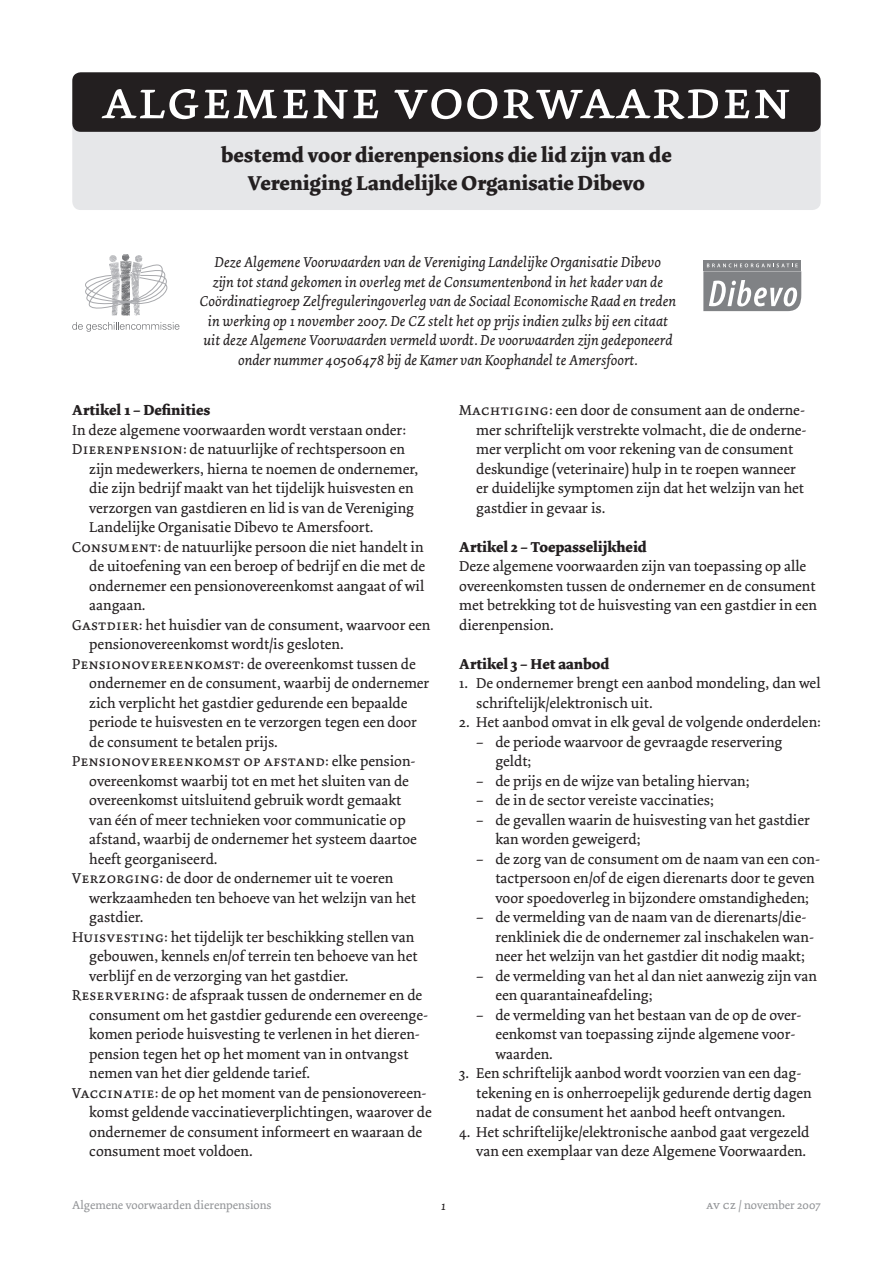
<style>
.page{position:relative;width:893px;height:1263px;background:#fff}
.page>*{position:absolute;margin:0;border:0;box-sizing:border-box;transform-origin:0 0}
.t1{font:57px "Dolly Small Caps";color:#fff}
.t2{font:700 21px "Dolly";color:#231f20}
.broodtekst{font:15px/19.5px "Dolly";color:#231f20}
.opsomming_2{font:15px/19.5px "Dolly";color:#231f20}
.broodtekst-2{font:italic 15px/19.5px "Dolly";color:#231f20;text-align:center}
.opsomming_1{font:15px/19.5px "Dolly";color:#231f20}
.kopje{font:700 15px "Dolly";color:#231f20}
.t3{font:italic 13.5px "Dolly";color:#231f20}
.t4{font:12px "Dolly";color:#939598}
.s1{font-family:"Dolly Small Caps"}
</style>
<div class="page">
<div style="left:72px;top:106px;width:749px;height:104px;background:#e6e7e9;border-radius:9px"></div>
<div style="left:72px;top:72px;width:749px;height:60px;background:#231f20;border-radius:9px"></div>
<div style="left:703px;top:260px;width:98px;height:10px;background:#808285"></div>
<svg style="left:703px;top:264px;width:98px;height:47px"></svg>
<svg style="left:85px;top:254px;width:82px;height:61px"></svg>
<svg style="left:72px;top:322px;width:107px;height:10px"></svg>
<p class="t1" style="left:101px;top:66px;width:692px">algemene voorwaarden</p>
<p class="t2" style="left:221px;top:142px;width:452px">bestemd voor dierenpensions die lid zijn van de</p>
<p class="t2" style="left:248px;top:170px;width:399px">Vereniging Landelijke Organisatie Dibevo</p>
<p class="broodtekst-2" style="left:200px;top:253px;width:478px">Deze Algemene Voorwaarden van de Vereniging Landelijke Organisatie Dibevo<br>zijn tot stand gekomen in overleg met de Consumentenbond in het kader van de Coördinatiegroep Zelfreguleringoverleg van de Sociaal Economische Raad en treden in werking op 1 november 2007. De CZ stelt het op prijs indien zulks bij een citaat uit deze Algemene Voorwaarden vermeld wordt. De voorwaarden zijn gedeponeerd onder nummer 40506478 bij de Kamer van Koophandel te Amersfoort.</p>
<p class="kopje" style="left:72px;top:401px;width:139px">Artikel 1 – Definities</p>
<p class="broodtekst" style="left:72px;top:420px;width:335px">In deze algemene voorwaarden wordt verstaan onder:</p>
<p class="broodtekst" style="left:89px;top:440px;width:330px;text-indent:-17px"><span class="s1">Dierenpension:</span> de natuurlijke of rechtspersoon en zijn medewerkers, hierna te noemen de ondernemer, die zijn bedrijf maakt van het tijdelijk huisvesten en verzorgen van gastdieren en lid is van de Vereniging Landelijke Organisatie Dibevo te Amersfoort.</p>
<p class="broodtekst" style="left:89px;top:537px;width:337px;text-align:justify;text-indent:-17px"><span class="s1">Consument:</span> de natuurlijke persoon die niet handelt in de uitoefening van een beroep of bedrijf en die met de ondernemer een pensionovereenkomst aangaat of wil aangaan.</p>
<p class="broodtekst" style="left:89px;top:615px;width:343px;text-indent:-17px"><span class="s1">Gastdier:</span> het huisdier van de consument, waarvoor een pensionovereenkomst wordt/is gesloten.</p>
<p class="broodtekst" style="left:89px;top:654px;width:342px;text-indent:-17px"><span class="s1">Pensionovereenkomst:</span> de overeenkomst tussen de ondernemer en de consument, waarbij de ondernemer zich verplicht het gastdier gedurende een bepaalde periode te huisvesten en te verzorgen tegen een door de consument te betalen prijs.</p>
<p class="broodtekst" style="left:89px;top:752px;width:329px;text-indent:-17px"><span class="s1">Pensionovereenkomst op afstand:</span> elke pension&shy;overeenkomst waarbij tot en met het sluiten van de overeenkomst uitsluitend gebruik wordt gemaakt van één of meer technieken voor communicatie op afstand, waarbij de ondernemer het systeem daartoe heeft georganiseerd.</p>
<p class="broodtekst" style="left:89px;top:869px;width:328px;text-indent:-17px"><span class="s1">Verzorging:</span> de door de ondernemer uit te voeren werkzaamheden ten behoeve van het welzijn van het gastdier.</p>
<p class="broodtekst" style="left:89px;top:927px;width:330px;text-indent:-17px"><span class="s1">Huisvesting:</span> het tijdelijk ter beschikking stellen van gebouwen, kennels en/of terrein ten behoeve van het verblijf en de verzorging van het gastdier.</p>
<p class="broodtekst" style="left:89px;top:986px;width:340px;text-indent:-17px"><span class="s1">Reservering:</span> de afspraak tussen de ondernemer en de consument om het gastdier gedurende een overeenge&shy;komen periode huisvesting te verlenen in het dieren&shy;pension tegen het op het moment van in ontvangst nemen van het dier geldende tarief.</p>
<p class="broodtekst" style="left:89px;top:1083px;width:344px;text-indent:-17px"><span class="s1">Vaccinatie:</span> de op het moment van de pensionovereen&shy;komst geldende vaccinatieverplichtingen, waarover de ondernemer de consument informeert en waaraan de consument moet voldoen.</p>
<p class="broodtekst" style="left:476px;top:401px;width:332px;text-indent:-17px"><span class="s1">Machtiging:</span> een door de consument aan de onderne&shy;mer schriftelijk verstrekte volmacht, die de onderne&shy;mer verplicht om voor rekening van de consument deskundige (veterinaire) hulp in te roepen wanneer er duidelijke symptomen zijn dat het welzijn van het gastdier in gevaar is.</p>
<p class="kopje" style="left:459px;top:538px;width:189px">Artikel 2 – Toepasselijkheid</p>
<p class="broodtekst" style="left:459px;top:557px;width:359px">Deze algemene voorwaarden zijn van toepassing op alle overeenkomsten tussen de ondernemer en de consument met betrekking tot de huisvesting van een gastdier in een dierenpension.</p>
<p class="kopje" style="left:459px;top:655px;width:152px">Artikel 3 – Het aanbod</p>
<p class="opsomming_1" style="left:476px;top:674px;width:346px;text-indent:-17px">1. De ondernemer brengt een aanbod mondeling, dan wel schriftelijk/elektronisch uit.</p>
<p class="opsomming_1" style="left:459px;top:713px;width:363px">2. Het aanbod omvat in elk geval de volgende onderdelen:</p>
<p class="opsomming_2" style="left:495px;top:732px;width:289px;text-indent:-19px">– de periode waarvoor de gevraagde reservering geldt;</p>
<p class="opsomming_2" style="left:476px;top:771px;width:275px">– de prijs en de wijze van betaling hiervan;</p>
<p class="opsomming_2" style="left:476px;top:791px;width:239px">– de in de sector vereiste vaccinaties;</p>
<p class="opsomming_2" style="left:495px;top:810px;width:316px;text-indent:-19px">– de gevallen waarin de huisvesting van het gastdier kan worden geweigerd;</p>
<p class="opsomming_2" style="left:495px;top:849px;width:326px;text-indent:-19px">– de zorg van de consument om de naam van een con&shy;tactpersoon en/of de eigen dierenarts door te geven voor spoedoverleg in bijzondere omstandigheden;</p>
<p class="opsomming_2" style="left:495px;top:908px;width:320px;text-indent:-19px">– de vermelding van de naam van de dierenarts/die&shy;renkliniek die de ondernemer zal inschakelen wan&shy;neer het welzijn van het gastdier dit nodig maakt;</p>
<p class="opsomming_2" style="left:495px;top:966px;width:323px;text-indent:-19px">– de vermelding van het al dan niet aanwezig zijn van een quarantaineafdeling;</p>
<p class="opsomming_2" style="left:495px;top:1005px;width:308px;text-indent:-19px">– de vermelding van het bestaan van de op de over&shy;eenkomst van toepassing zijnde algemene voor&shy;waarden.</p>
<p class="opsomming_1" style="left:476px;top:1064px;width:337px;text-indent:-17px">3. Een schriftelijk aanbod wordt voorzien van een dag&shy;tekening en is onherroepelijk gedurende dertig dagen nadat de consument het aanbod heeft ontvangen.</p>
<p class="opsomming_1" style="left:459px;top:1122px;width:352px;text-align:right">4. Het schriftelijke/elektronische aanbod gaat vergezeld van een exemplaar van deze Algemene Voorwaarden.</p>
<p class="t4" style="left:72px;top:1198px;width:201px">Algemene voorwaarden dierenpensions</p>
<p class="t3" style="left:441px;top:1198px;width:6px">1</p>
<p class="t4" style="left:706px;top:1198px;width:116px"><span class="s1">av cz</span> / november 2007</p>
</div>
